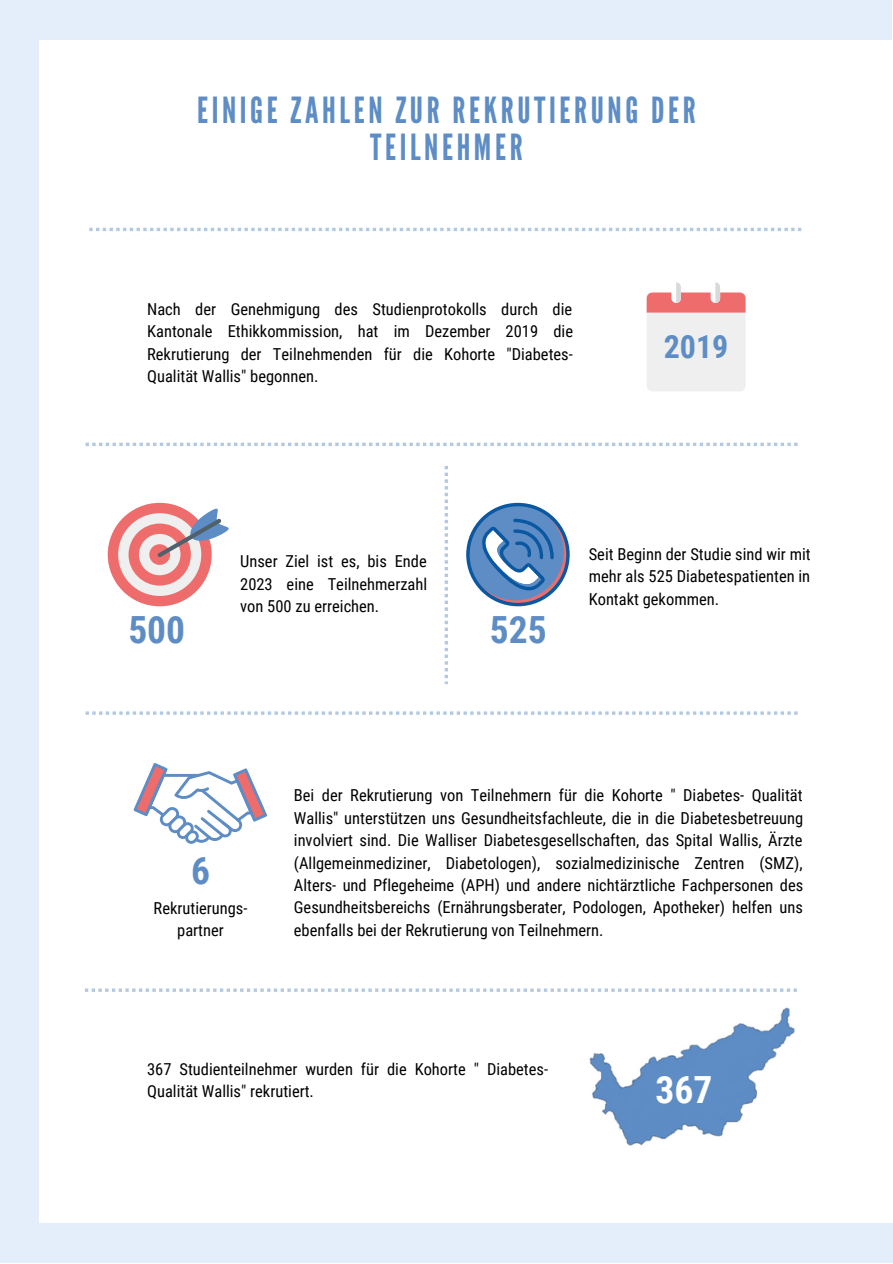
<style>
.page{position:relative;width:893px;height:1264px;background:#fff}
.page>*{position:absolute;margin:0;border:0;box-sizing:border-box;transform-origin:0 0}
.t1{font:700 37.5px "Roboto Condensed";color:#5e8dc5}
.t2{font:700 37.5px "Roboto Condensed";color:#fff}
.t3{font:36px/37px "League Gothic";letter-spacing:.1em;color:#5e8dc5;text-align:center}
.t4{font:700 31.95px "Roboto Condensed";color:#5e8dc5}
.t5{font:16.5px/22.5px "Roboto Condensed";color:#000;text-align:justify}
</style>
<div class="page">
<svg style="left:38px;top:39px;width:13px;height:1172px"></svg>
<div style="left:0;top:0;width:891px;height:39px;background:#e4eefa"></div>
<div style="left:0;top:0;width:38px;height:1262px;background:#e4eefa"></div>
<div style="left:0;top:1223px;width:892px;height:39px;background:#e4eefa"></div>
<svg style="left:89px;top:228px;width:712px;height:3px"></svg>
<svg style="left:646px;top:282px;width:99px;height:109px"></svg>
<svg style="left:85px;top:442px;width:712px;height:4px"></svg>
<svg style="left:444px;top:466px;width:4px;height:218px"></svg>
<svg style="left:85px;top:711px;width:712px;height:3px"></svg>
<svg style="left:85px;top:988px;width:711px;height:3px"></svg>
<svg style="left:133px;top:763px;width:134px;height:80px"></svg>
<svg style="left:466px;top:503px;width:103px;height:103px"></svg>
<img style="left:589px;top:1007px;width:206px;height:139px">
<svg style="left:108px;top:503px;width:121px;height:103px"></svg>
<h2 class="t3" style="left:197px;top:92px;width:500px">EINIGE ZAHLEN ZUR REKRUTIERUNG DER<br>TEILNEHMER</h2>
<p class="t5" style="left:147px;top:298px;width:427px">Nach der Genehmigung des Studienprotokolls durch die Kantonale Ethikkommission, hat im Dezember 2019 die Rekrutierung der Teilnehmenden für die Kohorte "Diabetes-Qualität Wallis" begonnen.</p>
<h3 class="t4" style="left:663px;top:328px;width:66px">2019</h3>
<h1 class="t1" style="left:128px;top:608px;width:58px">500</h1>
<p class="t5" style="left:240px;top:550px;width:188px">Unser Ziel ist es, bis Ende 2023 eine Teilnehmerzahl von 500 zu erreichen.</p>
<h1 class="t1" style="left:489px;top:608px;width:58px">525</h1>
<p class="t5" style="left:588px;top:543px;width:223px">Seit Beginn der Studie sind wir mit mehr als 525 Diabetespatienten in Kontakt gekommen.</p>
<h1 class="t1" style="left:191px;top:849px;width:20px">6</h1>
<p class="t5" style="left:154px;top:897px;width:95px;text-align:center">Rekrutierungs&shy;partner</p>
<p class="t5" style="left:294px;top:784px;width:511px">Bei der Rekrutierung von Teilnehmern für die Kohorte " Diabetes- Qualität Wallis" unterstützen uns Gesundheitsfachleute, die in die Diabetesbetreuung involviert sind. Die Walliser Diabetesgesellschaften, das Spital Wallis, Ärzte (Allgemeinmediziner, Diabetologen), sozialmedizinische Zentren (SMZ), Alters- und Pflegeheime (APH) und andere nichtärztliche Fachpersonen des Gesundheitsbereichs (Ernährungsberater, Podologen, Apotheker) helfen uns ebenfalls bei der Rekrutierung von Teilnehmern.</p>
<p class="t5" style="left:147px;top:1057px;width:402px">367 Studienteilnehmer wurden für die Kohorte " Diabetes-<br>Qualität Wallis" rekrutiert.</p>
<h1 class="t2" style="left:655px;top:1067px;width:58px">367</h1>
</div>
